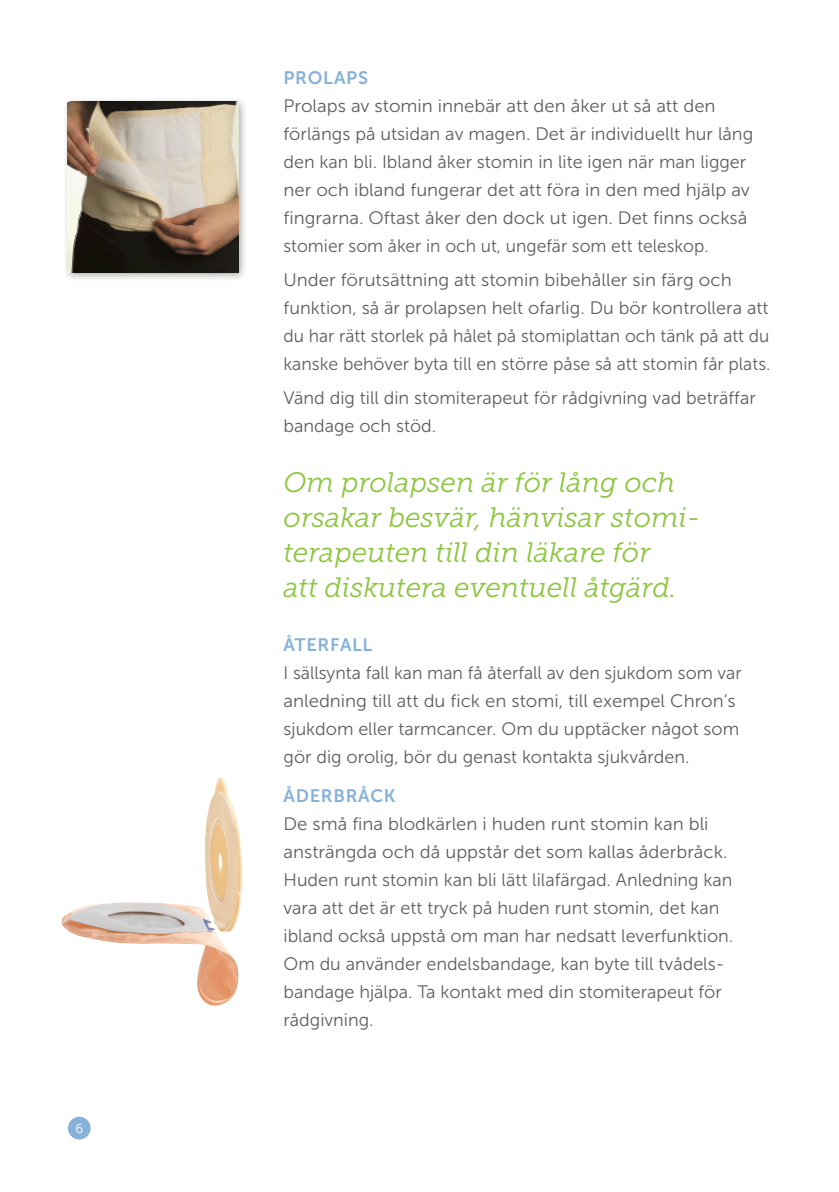
<style>
.page{position:relative;width:839px;height:1192px;background:#fff}
.page>*{position:absolute;margin:0;border:0;box-sizing:border-box;transform-origin:0 0}
.t1{font:italic 28px/35px "Museo Slab 300";color:#8bc63e}
.t2{font:18px/28px "Museo Sans 300";color:#5f5f62}
.t3{font:18px "Museo Sans 700";letter-spacing:.04em;color:#86b2d9}
.t4{font:13px "Museo Sans 300";color:#fff}
</style>
<div class="page">
<div style="left:68px;top:1117px;width:23px;height:22px;background:#86b2d9;border-radius:50%"></div>
<img style="left:205px;top:777px;width:38px;height:137px">
<img style="left:61px;top:902px;width:178px;height:104px">
<div style="left:63px;top:97px;width:185px;height:185px;background:#231f20;opacity:.4"></div>
<img style="left:68px;top:102px;width:170px;height:170px">
<p class="t4" style="left:75px;top:1121px;width:9px">6</p>
<p class="t3" style="left:283px;top:68px;width:86px">PROLAPS</p>
<p class="t2" style="left:283px;top:92px;width:471px">Prolaps av stomin innebär att den åker ut så att den förlängs på utsidan av magen. Det är individuellt hur lång den kan bli. Ibland åker stomin in lite igen när man ligger ner och ibland fungerar det att föra in den med hjälp av fingrarna. Oftast åker den dock ut igen. Det finns också stomier som åker in och ut, ungefär som ett teleskop.</p>
<p class="t2" style="left:283px;top:266px;width:488px">Under förutsättning att stomin bibehåller sin färg och funktion, så är prolapsen helt ofarlig. Du bör kontrollera att du har rätt storlek på hålet på stomiplattan och tänk på att du kanske behöver byta till en större påse så att stomin får plats.</p>
<p class="t2" style="left:283px;top:384px;width:474px">Vänd dig till din stomiterapeut för rådgivning vad beträffar bandage och stöd.</p>
<h1 class="t1" style="left:283px;top:465px;width:418px">Om prolapsen är för lång och orsakar besvär, hänvisar stomi&shy;terapeuten till din läkare för<br>att diskutera eventuell åtgärd.</h1>
<p class="t3" style="left:283px;top:634px;width:90px">ÅTERFALL</p>
<p class="t2" style="left:283px;top:659px;width:459px">I sällsynta fall kan man få återfall av den sjukdom som var anledning till att du fick en stomi, till exempel Chron’s sjukdom eller tarmcancer. Om du upptäcker något som gör dig orolig, bör du genast kontakta sjukvården.</p>
<p class="t3" style="left:283px;top:786px;width:114px">ÅDERBRÅCK</p>
<p class="t2" style="left:283px;top:810px;width:451px">De små fina blodkärlen i huden runt stomin kan bli ansträngda och då uppstår det som kallas åderbråck.<br>Huden runt stomin kan bli lätt lilafärgad. Anledning kan vara att det är ett tryck på huden runt stomin, det kan ibland också uppstå om man har nedsatt leverfunktion.<br>Om du använder endelsbandage, kan byte till tvådels&shy;bandage hjälpa. Ta kontakt med din stomiterapeut för rådgivning.</p>
</div>
